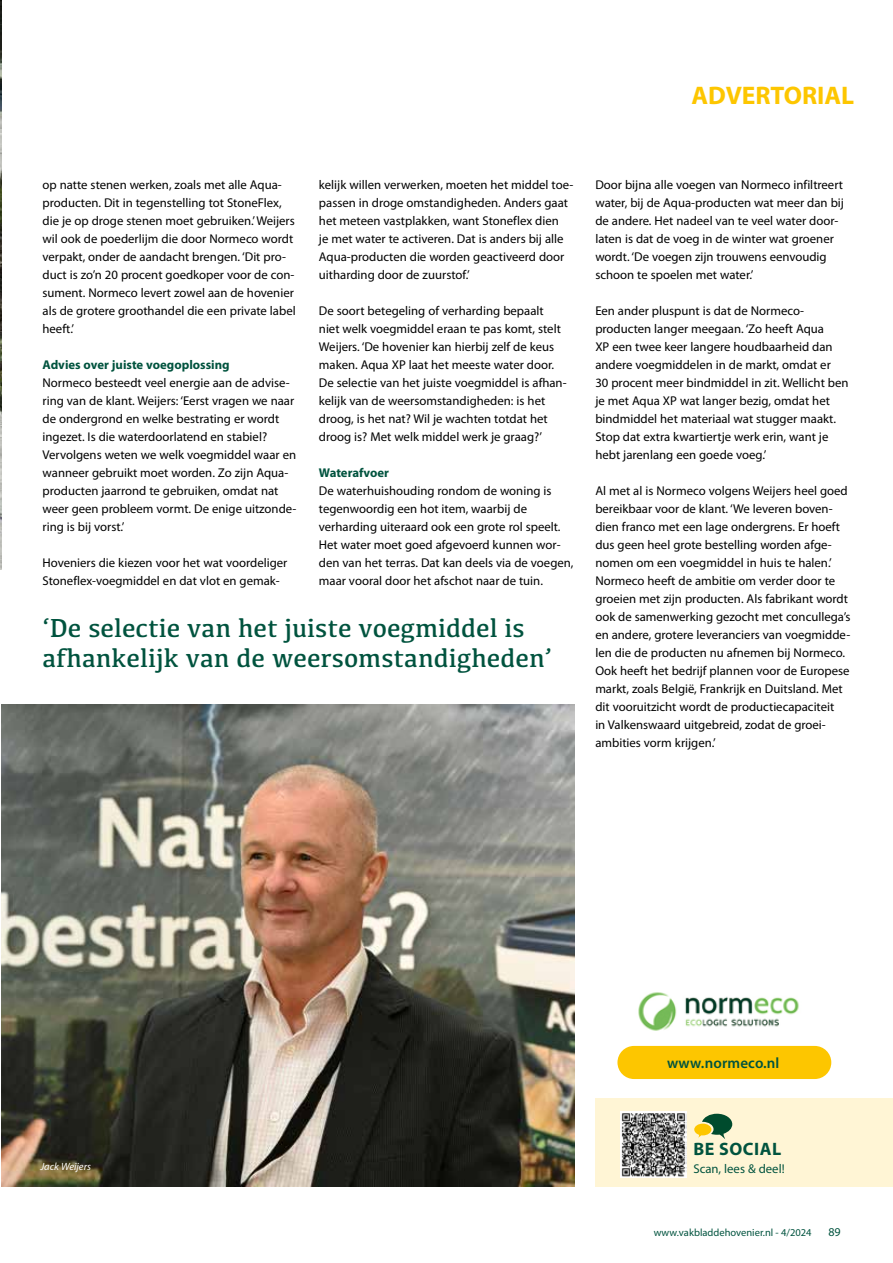
<style>
.page{position:relative;width:893px;height:1263px;background:#fff}
.page>*{position:absolute;margin:0;border:0;box-sizing:border-box;transform-origin:0 0}
.t1{font:27px/30px "Kefa";color:#00533e}
.t2{font:700 25.5px "Myriad Pro";color:#fdc600}
.t3{font:700 18px "Myriad Pro";letter-spacing:.03em;color:#00533e}
.t4{font:600 15px "Myriad Pro";letter-spacing:.01em;color:#00533e}
.t5{font:12.75px/18px "Myriad Pro";color:#000}
.t6{font:700 12.75px "Myriad Pro";color:#00533e}
.t7{font:12.75px "Myriad Pro";color:#00533e}
.t8{font:12px "Myriad Pro";color:#00533e}
.t9{font:10.5px "Myriad Pro";color:#00533e}
.t10{font:italic 10.5px "Myriad Pro";color:#fff}
</style>
<div class="page">
<img style="left:1px;top:704px;width:573px;height:482px">
<img style="left:0;top:0;width:1px;height:569px">
<div style="left:595px;top:1098px;width:298px;height:89px;background:#fff5d5"></div>
<img style="left:621px;top:1111px;width:65px;height:66px">
<svg style="left:694px;top:1114px;width:38px;height:25px"></svg>
<img style="left:638px;top:992px;width:161px;height:39px">
<div style="left:617px;top:1046px;width:214px;height:33px;background:#fdc600;border-radius:17px"></div>
<h2 class="t2" style="left:691px;top:79px;width:164px">ADVERTORIAL</h2>
<p class="t5" style="left:43px;top:176px;width:255px">op natte stenen werken, zoals met alle Aqua&shy;producten. Dit in tegenstelling tot StoneFlex, die je op droge stenen moet gebruiken.’ Weijers wil ook de poederlijm die door Normeco wordt verpakt, onder de aandacht brengen. ‘Dit pro&shy;duct is zo’n 20 procent goedkoper voor de con&shy;sument. Normeco levert zowel aan de hovenier als de grotere groothandel die een private label heeft.’</p>
<p class="t6" style="left:43px;top:356px;width:189px">Advies over juiste voegoplossing</p>
<p class="t5" style="left:43px;top:374px;width:256px">Normeco besteedt veel energie aan de advise&shy;ring van de klant. Weijers: ‘Eerst vragen we naar de ondergrond en welke bestrating er wordt ingezet. Is die waterdoorlatend en stabiel?<br>Vervolgens weten we welk voegmiddel waar en wanneer gebruikt moet worden. Zo zijn Aqua&shy;producten jaarrond te gebruiken, omdat nat weer geen probleem vormt. De enige uitzonde&shy;ring is bij vorst.’</p>
<p class="t5" style="left:43px;top:554px;width:246px">Hoveniers die kiezen voor het wat voordeliger<br>Stoneflex-voegmiddel en dat vlot en gemak-</p>
<p class="t5" style="left:319px;top:176px;width:256px">kelijk willen verwerken, moeten het middel toe&shy;passen in droge omstandigheden. Anders gaat het meteen vastplakken, want Stoneflex dien<br>je met water te activeren. Dat is anders bij alle Aqua-producten die worden geactiveerd door uitharding door de zuurstof.’</p>
<p class="t5" style="left:319px;top:302px;width:249px">De soort betegeling of verharding bepaalt niet welk voegmiddel eraan te pas komt, stelt Weijers. ‘De hovenier kan hierbij zelf de keus maken. Aqua XP laat het meeste water door.<br>De selectie van het juiste voegmiddel is afhan&shy;kelijk van de weersomstandigheden: is het droog, is het nat? Wil je wachten totdat het droog is? Met welk middel werk je graag?’</p>
<p class="t6" style="left:319px;top:465px;width:72px">Waterafvoer</p>
<p class="t5" style="left:319px;top:482px;width:256px">De waterhuishouding rondom de woning is tegenwoordig een hot item, waarbij de verharding uiteraard ook een grote rol speelt.<br>Het water moet goed afgevoerd kunnen wor&shy;den van het terras. Dat kan deels via de voegen, maar vooral door het afschot naar de tuin.</p>
<h1 class="t1" style="left:43px;top:612px;width:511px">‘De selectie van het juiste voegmiddel is afhankelijk van de weersomstandigheden’</h1>
<p class="t5" style="left:595px;top:176px;width:250px">Door bijna alle voegen van Normeco infiltreert water, bij de Aqua-producten wat meer dan bij de andere. Het nadeel van te veel water door&shy;laten is dat de voeg in de winter wat groener wordt. ‘De voegen zijn trouwens eenvoudig schoon te spoelen met water.’</p>
<p class="t5" style="left:595px;top:302px;width:255px">Een ander pluspunt is dat de Normeco&shy;producten langer meegaan. ‘Zo heeft Aqua<br>XP een twee keer langere houdbaarheid dan andere voegmiddelen in de markt, omdat er<br>30 procent meer bindmiddel in zit. Wellicht ben je met Aqua XP wat langer bezig, omdat het bindmiddel het materiaal wat stugger maakt.<br>Stop dat extra kwartiertje werk erin, want je hebt jarenlang een goede voeg.’</p>
<p class="t5" style="left:595px;top:482px;width:257px">Al met al is Normeco volgens Weijers heel goed bereikbaar voor de klant. ‘We leveren boven&shy;dien franco met een lage ondergrens. Er hoeft dus geen heel grote bestelling worden afge&shy;nomen om een voegmiddel in huis te halen.’ Normeco heeft de ambitie om verder door te groeien met zijn producten. Als fabrikant wordt ook de samenwerking gezocht met concullega’s en andere, grotere leveranciers van voegmidde&shy;len die de producten nu afnemen bij Normeco.<br>Ook heeft het bedrijf plannen voor de Europese markt, zoals België, Frankrijk en Duitsland. Met dit vooruitzicht wordt de productiecapaciteit<br>in Valkenswaard uitgebreid, zodat de groei&shy;ambities vorm krijgen.’</p>
<p class="t10" style="left:40px;top:1160px;width:52px">Jack Weijers</p>
<p class="t4" style="left:667px;top:1053px;width:114px">www.normeco.nl</p>
<h3 class="t3" style="left:693px;top:1137px;width:89px">BE SOCIAL</h3>
<p class="t7" style="left:693px;top:1161px;width:93px">Scan, lees &amp; deel!</p>
<p class="t9" style="left:654px;top:1226px;width:159px">www.vakbladdehovenier.nl - 4/2024</p>
<p class="t8" style="left:828px;top:1224px;width:14px">89</p>
</div>
